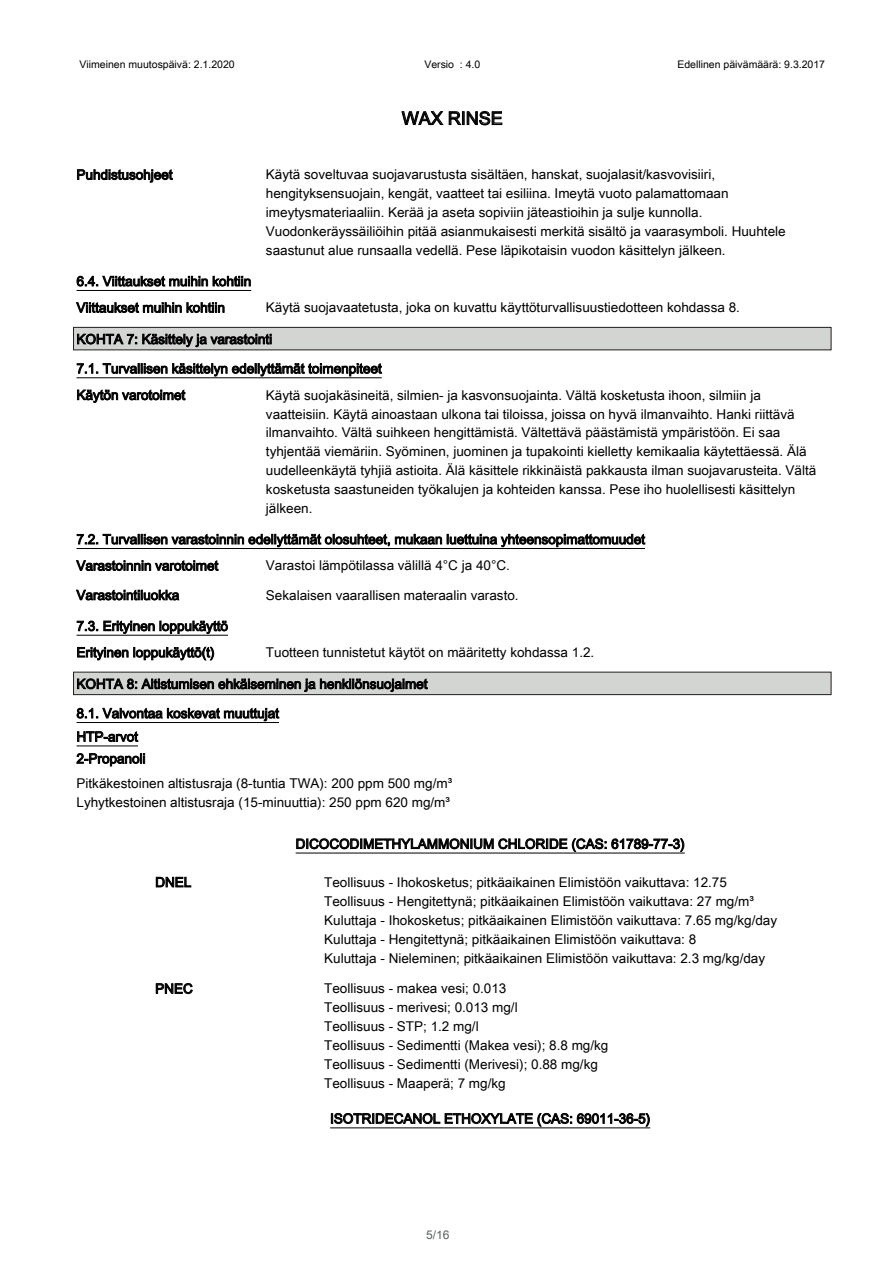
<style>
.page{position:relative;width:893px;height:1263px;background:#fff}
.page>*{position:absolute;margin:0;border:0;box-sizing:border-box;transform-origin:0 0}
.t1{font:18px "Arial Unicode MS";color:#000001}
.t2{font:13.5px/18.9px "Arial Unicode MS";color:#000001}
.t3{font:12px "Arial Unicode MS";color:#5a5e5f}
.t4{font:10.5px "Arial Unicode MS";color:#000001}
</style>
<div class="page">
<svg style="left:401px;top:110px;width:101px;height:16px"></svg>
<svg style="left:77px;top:169px;width:96px;height:14px"></svg>
<hr style="left:77px;top:290px;width:174px;height:1px;background:#000001">
<svg style="left:77px;top:276px;width:174px;height:11px"></svg>
<svg style="left:76px;top:302px;width:149px;height:11px"></svg>
<div style="left:74px;top:327px;width:757px;height:23px;background:#d3d5d3"></div>
<div style="left:73px;top:327px;width:758px;height:23px;border:1px solid #231f20"></div>
<svg style="left:77px;top:333px;width:194px;height:14px"></svg>
<hr style="left:77px;top:377px;width:305px;height:1px;background:#000001">
<svg style="left:77px;top:363px;width:305px;height:14px"></svg>
<svg style="left:77px;top:389px;width:109px;height:14px"></svg>
<hr style="left:77px;top:548px;width:568px;height:1px;background:#000001">
<svg style="left:77px;top:534px;width:568px;height:13px"></svg>
<svg style="left:76px;top:560px;width:143px;height:12px"></svg>
<svg style="left:76px;top:589px;width:104px;height:12px"></svg>
<hr style="left:77px;top:635px;width:151px;height:1px;background:#000001">
<svg style="left:77px;top:620px;width:151px;height:14px"></svg>
<svg style="left:77px;top:647px;width:137px;height:13px"></svg>
<div style="left:74px;top:672px;width:757px;height:23px;background:#d3d5d3"></div>
<div style="left:73px;top:672px;width:758px;height:23px;border:1px solid #231f20"></div>
<svg style="left:77px;top:678px;width:351px;height:14px"></svg>
<hr style="left:77px;top:722px;width:202px;height:1px;background:#000001">
<svg style="left:77px;top:708px;width:202px;height:13px"></svg>
<hr style="left:77px;top:745px;width:61px;height:1px;background:#000001">
<svg style="left:77px;top:731px;width:61px;height:11px"></svg>
<svg style="left:76px;top:753px;width:69px;height:13px"></svg>
<hr style="left:296px;top:852px;width:389px;height:1px;background:#000001">
<svg style="left:296px;top:838px;width:388px;height:14px"></svg>
<svg style="left:156px;top:877px;width:35px;height:10px"></svg>
<svg style="left:156px;top:983px;width:37px;height:11px"></svg>
<hr style="left:330px;top:1127px;width:320px;height:1px;background:#000001">
<svg style="left:331px;top:1113px;width:319px;height:14px"></svg>
<p class="t4" style="left:80px;top:56px;width:157px">Viimeinen muutospäivä: 2.1.2020</p>
<p class="t4" style="left:424px;top:56px;width:57px">Versio : 4.0</p>
<p class="t4" style="left:677px;top:56px;width:149px">Edellinen päivämäärä: 9.3.2017</p>
<h1 class="t1" style="left:402px;top:105px;width:102px">WAX RINSE</h1>
<p class="t2" style="left:77px;top:165px;width:98px">Puhdistusohjeet</p>
<p class="t2" style="left:266px;top:165px;width:521px">Käytä soveltuvaa suojavarustusta sisältäen, hanskat, suojalasit/kasvovisiiri, hengityksensuojain, kengät, vaatteet tai esiliina. Imeytä vuoto palamattomaan imeytysmateriaaliin. Kerää ja aseta sopiviin jäteastioihin ja sulje kunnolla.<br>Vuodonkeräyssäiliöihin pitää asianmukaisesti merkitä sisältö ja vaarasymboli. Huuhtele saastunut alue runsaalla vedellä. Pese läpikotaisin vuodon käsittelyn jälkeen.</p>
<p class="t2" style="left:77px;top:268px;width:176px;line-height:26.4px">6.4. Viittaukset muihin kohtiin<br>Viittaukset muihin kohtiin</p>
<p class="t2" style="left:266px;top:298px;width:475px">Käytä suojavaatetusta, joka on kuvattu käyttöturvallisuustiedotteen kohdassa 8.</p>
<p class="t2" style="left:77px;top:324px;width:307px;line-height:29.4px">KOHTA 7: Käsittely ja varastointi<br>7.1. Turvallisen käsittelyn edellyttämät toimenpiteet</p>
<p class="t2" style="left:77px;top:385px;width:110px">Käytön varotoimet</p>
<p class="t2" style="left:266px;top:385px;width:552px">Käytä suojakäsineitä, silmien- ja kasvonsuojainta. Vältä kosketusta ihoon, silmiin ja vaatteisiin. Käytä ainoastaan ulkona tai tiloissa, joissa on hyvä ilmanvaihto. Hanki riittävä ilmanvaihto. Vältä suihkeen hengittämistä. Vältettävä päästämistä ympäristöön. Ei saa tyhjentää viemäriin. Syöminen, juominen ja tupakointi kielletty kemikaalia käytettäessä. Älä uudelleenkäytä tyhjiä astioita. Älä käsittele rikkinäistä pakkausta ilman suojavarusteita. Vältä kosketusta saastuneiden työkalujen ja kohteiden kanssa. Pese iho huolellisesti käsittelyn jälkeen.</p>
<p class="t2" style="left:77px;top:526px;width:570px;line-height:26.4px">7.2. Turvallisen varastoinnin edellyttämät olosuhteet, mukaan luettuina yhteensopimattomuudet<br>Varastoinnin varotoimet</p>
<p class="t2" style="left:266px;top:556px;width:245px">Varastoi lämpötilassa välillä 4°C ja 40°C.</p>
<p class="t2" style="left:77px;top:585px;width:104px">Varastointiluokka</p>
<p class="t2" style="left:266px;top:585px;width:254px">Sekalaisen vaarallisen materaalin varasto.</p>
<p class="t2" style="left:77px;top:612px;width:153px;line-height:26.4px">7.3. Erityinen loppukäyttö<br>Erityinen loppukäyttö(t)</p>
<p class="t2" style="left:266px;top:643px;width:330px">Tuotteen tunnistetut käytöt on määritetty kohdassa 1.2.</p>
<p class="t2" style="left:77px;top:669px;width:352px;line-height:29.4px">KOHTA 8: Altistumisen ehkäiseminen ja henkilönsuojaimet<br>8.1. Valvontaa koskevat muuttujat</p>
<p class="t2" style="left:77px;top:725px;width:71px;line-height:21.9px">HTP-arvot<br>2-Propanoli</p>
<p class="t2" style="left:77px;top:774px;width:377px">Pitkäkestoinen altistusraja (8-tuntia TWA): 200 ppm 500 mg/m³<br>Lyhytkestoinen altistusraja (15-minuuttia): 250 ppm 620 mg/m³</p>
<p class="t2" style="left:296px;top:834px;width:391px">DICOCODIMETHYLAMMONIUM CHLORIDE (CAS: 61789-77-3)</p>
<p class="t2" style="left:155px;top:872px;width:37px">DNEL</p>
<p class="t2" style="left:324px;top:872px;width:454px">Teollisuus - Ihokosketus; pitkäaikainen Elimistöön vaikuttava: 12.75<br>Teollisuus - Hengitettynä; pitkäaikainen Elimistöön vaikuttava: 27 mg/m³<br>Kuluttaja - Ihokosketus; pitkäaikainen Elimistöön vaikuttava: 7.65 mg/kg/day Kuluttaja - Hengitettynä; pitkäaikainen Elimistöön vaikuttava: 8<br>Kuluttaja - Nieleminen; pitkäaikainen Elimistöön vaikuttava: 2.3 mg/kg/day</p>
<p class="t2" style="left:155px;top:979px;width:39px">PNEC</p>
<p class="t2" style="left:324px;top:979px;width:286px">Teollisuus - makea vesi; 0.013<br>Teollisuus - merivesi; 0.013 mg/l<br>Teollisuus - STP; 1.2 mg/l<br>Teollisuus - Sedimentti (Makea vesi); 8.8 mg/kg Teollisuus - Sedimentti (Merivesi); 0.88 mg/kg Teollisuus - Maaperä; 7 mg/kg</p>
<p class="t2" style="left:330px;top:1109px;width:322px">ISOTRIDECANOL ETHOXYLATE (CAS: 69011-36-5)</p>
<p class="t3" style="left:426px;top:1226px;width:25px">5/16</p>
</div>
